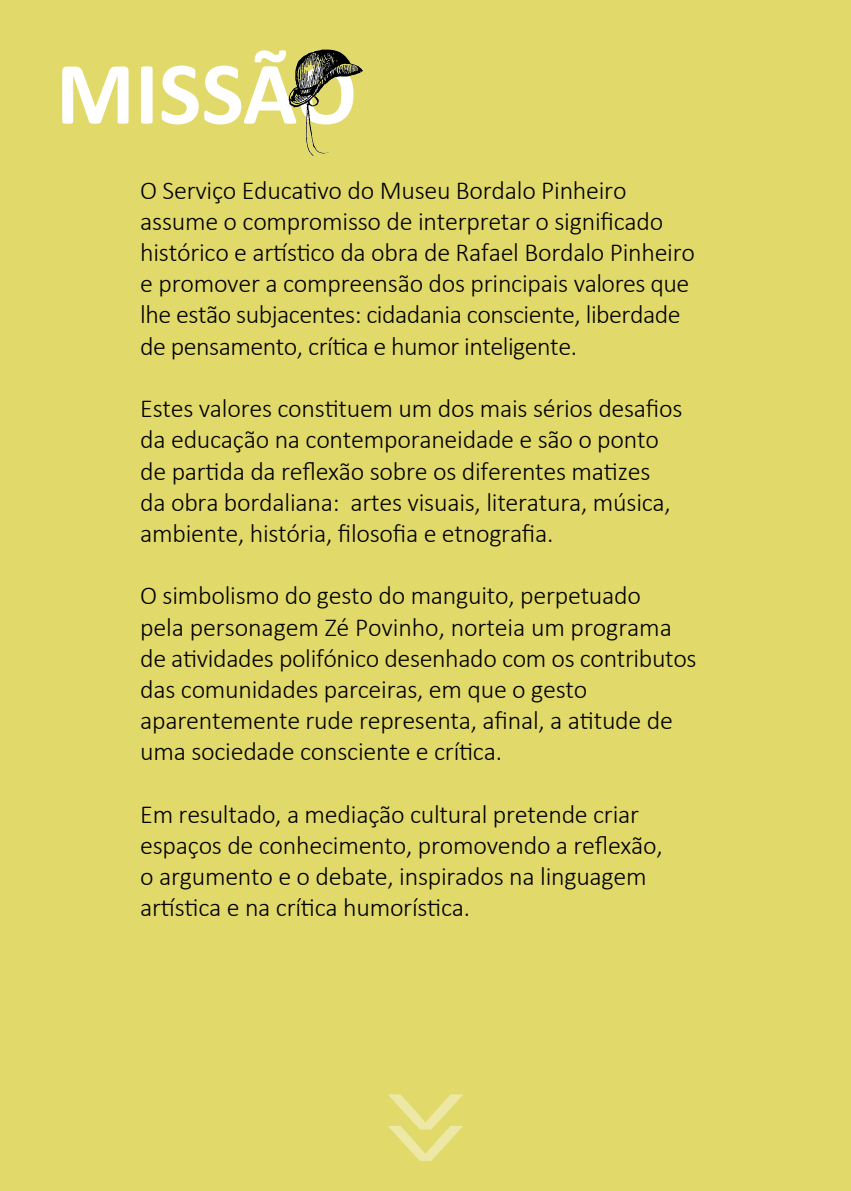
<style>
.page{position:relative;width:851px;height:1191px;background:#fff}
.page>*{position:absolute;margin:0;border:0;box-sizing:border-box;transform-origin:0 0}
.t1{font:700 90px "Calibri";color:#fff}
.t2{font:90px "Signo";color:#ede8a6;scale:1.97 1}
.t3{font:300 26px/31.2px "Calibri";letter-spacing:-.01em;color:#000}
</style>
<div class="page">
<div style="left:0;top:0;width:850px;height:1191px;background:#e1d96a"></div>
<img style="left:288px;top:49px;width:75px;height:107px">
<h1 class="t1" style="left:56px;top:30px;width:302px">MISSÃO</h1>
<p class="t3" style="left:140px;top:174px;width:556px">O Serviço Educativo do Museu Bordalo Pinheiro assume o compromisso de interpretar o significado histórico e artístico da obra de Rafael Bordalo Pinheiro e promover a compreensão dos principais valores que lhe estão subjacentes: cidadania consciente, liberdade de pensamento, crítica e humor inteligente.</p>
<p class="t3" style="left:140px;top:392px;width:543px">Estes valores constituem um dos mais sérios desafios da educação na contemporaneidade e são o ponto de partida da reflexão sobre os diferentes matizes<br>da obra bordaliana: artes visuais, literatura, música, ambiente, história, filosofia e etnografia.</p>
<p class="t3" style="left:140px;top:580px;width:558px">O simbolismo do gesto do manguito, perpetuado<br>pela personagem Zé Povinho, norteia um programa de atividades polifónico desenhado com os contributos das comunidades parceiras, em que o gesto aparentemente rude representa, afinal, a atitude de uma sociedade consciente e crítica.</p>
<p class="t3" style="left:140px;top:798px;width:524px">Em resultado, a mediação cultural pretende criar espaços de conhecimento, promovendo a reflexão, o argumento e o debate, inspirados na linguagem artística e na crítica humorística.</p>
<h1 class="t2" style="left:473px;top:1167px;width:50px;rotate:-180deg">^^</h1>
</div>
